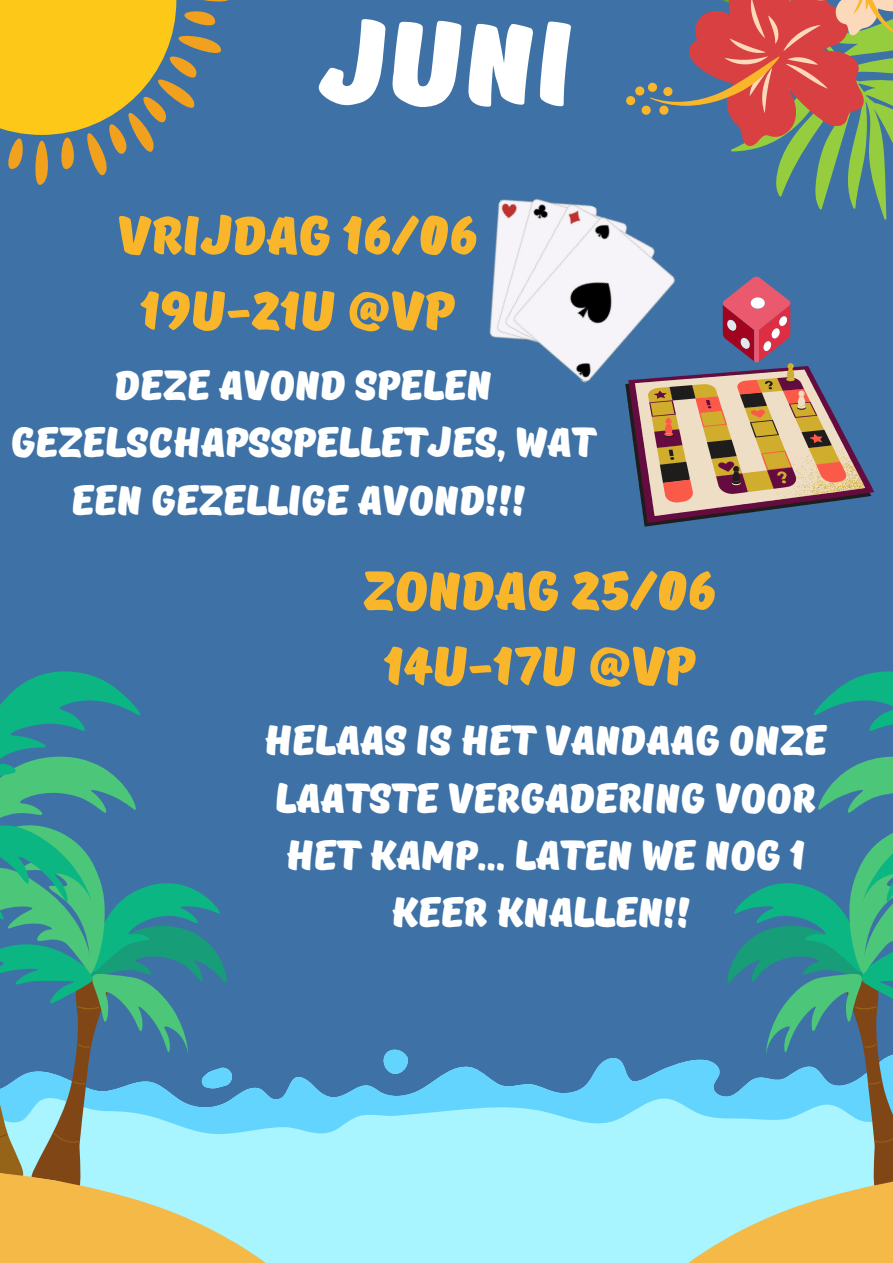
<style>
.page{position:relative;width:893px;height:1263px;background:#3e72a6}
.page>*{position:absolute;margin:0;border:0;box-sizing:border-box;transform-origin:0 0}
.t1{font:116.25px "TT Masters DEMO Black";color:#fff}
.t2{font:54px/75.4px "TT Masters DEMO Black";color:#fab62a;text-align:center}
.t3{font:41.25px/57.4px "TT Masters DEMO Black";color:#fff;text-align:center}
</style>
<div class="page">
<div style="left:307px;top:1137px;width:340px;height:126px;background:#a8f4ff"></div>
<svg style="left:307px;top:1049px;width:340px;height:88px"></svg>
<svg style="left:0;top:671px;width:307px;height:592px"></svg>
<svg style="left:647px;top:671px;width:246px;height:592px"></svg>
<svg style="left:0;top:0;width:228px;height:185px"></svg>
<svg style="left:626px;top:0;width:267px;height:220px"></svg>
<img style="left:489px;top:171px;width:200px;height:212px">
<svg style="left:625px;top:276px;width:249px;height:251px"></svg>
<h1 class="t1" style="left:319px;top:1px;width:257px">JUNI</h1>
<h2 class="t2" style="left:117px;top:200px;width:362px">VRIJDAG 16/06<br>19U-21U @VP</h2>
<p class="t3" style="left:11px;top:358px;width:586px">DEZE AVOND SPELEN<br>GEZELSCHAPSSPELLETJES, WAT<br>EEN GEZELLIGE AVOND!!!</p>
<h2 class="t2" style="left:363px;top:556px;width:355px">ZONDAG 25/06<br>14U-17U @VP</h2>
<p class="t3" style="left:264px;top:714px;width:564px">HELAAS IS HET VANDAAG ONZE<br>LAATSTE VERGADERING VOOR<br>HET KAMP... LATEN WE NOG 1<br>KEER KNALLEN!!</p>
</div>
